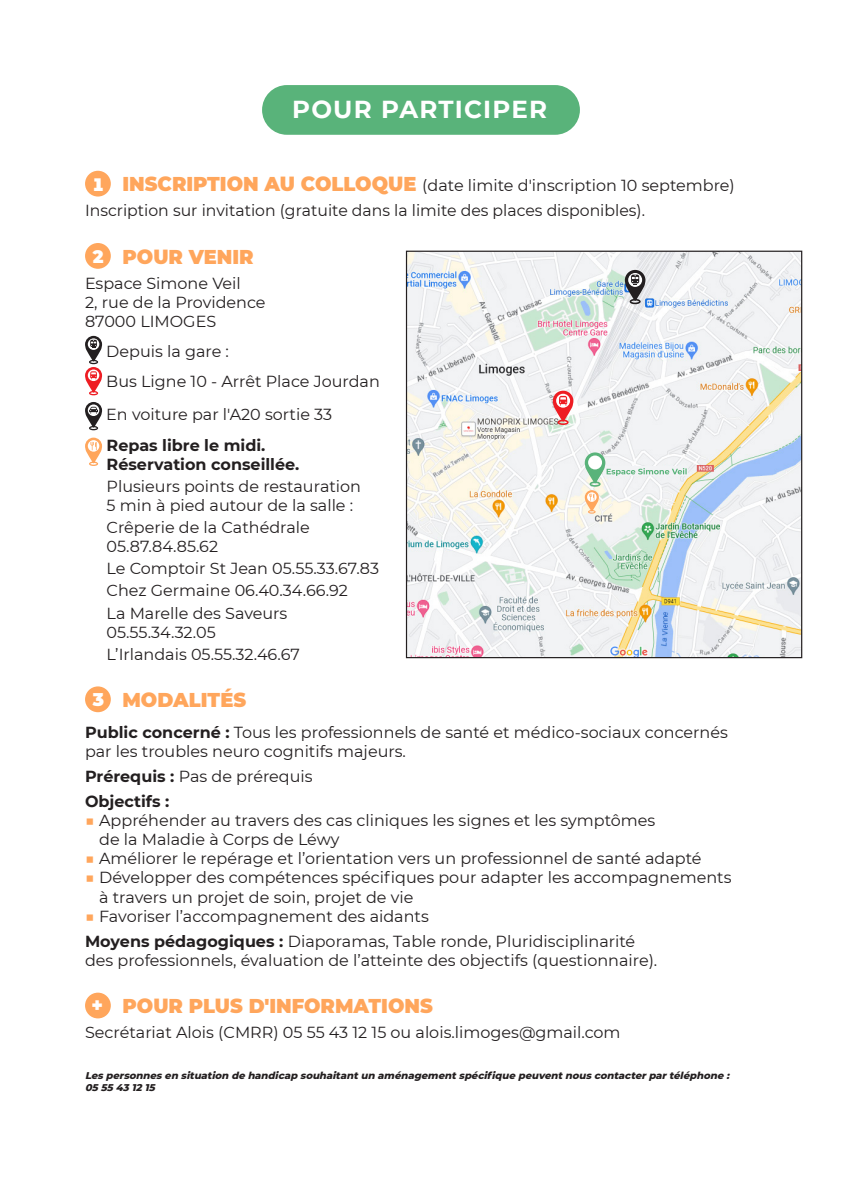
<style>
.page{position:relative;width:842px;height:1191px;background:#fff}
.page>*{position:absolute;margin:0;border:0;box-sizing:border-box;transform-origin:0 0}
.t1{font:700 24.6px "Montserrat";letter-spacing:.05em;color:#fff}
.t2{font:900 20px "Montserrat";color:#ffa65c}
.t3{font:900 19.2px "Montserrat";color:#fff}
.t4{font:900 18px "Montserrat";color:#fff}
.t5{font:16px/19.2px "Montserrat";color:#231f20}
.t6{font:700 16px/19.2px "Montserrat";color:#231f20}
.t7{font:italic 800 10px/12px "Montserrat";color:#231f20}
.s1{font-weight:900;font-size:20px;color:#ffa65c}
.s2{font-weight:700}
.s3{color:#ffa65c}
</style>
<div class="page">
<div style="left:85px;top:171px;width:26px;height:25px;background:#ffa65c;border-radius:50%"></div>
<div style="left:85px;top:243px;width:26px;height:26px;background:#ffa65c;border-radius:50%"></div>
<svg style="left:85px;top:336px;width:17px;height:59px"></svg>
<svg style="left:85px;top:402px;width:17px;height:28px"></svg>
<svg style="left:85px;top:437px;width:17px;height:29px"></svg>
<div style="left:85px;top:686px;width:26px;height:26px;background:#ffa65c;border-radius:50%"></div>
<div style="left:85px;top:992px;width:26px;height:26px;background:#ffa65c;border-radius:50%"></div>
<div style="left:262px;top:85px;width:318px;height:50px;background:#59b37a;border-radius:25px"></div>
<img style="left:408px;top:253px;width:392px;height:403px">
<svg style="left:625px;top:270px;width:20px;height:34px"></svg>
<svg style="left:553px;top:391px;width:20px;height:34px"></svg>
<div style="left:603px;top:466px;width:85px;height:10px;background:#f2f3f5"></div>
<svg style="left:585px;top:452px;width:102px;height:61px"></svg>
<div style="left:588px;top:455px;width:14px;height:14px;background:#fff;border-radius:50%"></div>
<p class="t1" style="left:292px;top:92px;width:257px">POUR PARTICIPER</p>
<p class="t4" style="left:92px;top:171px;width:14px">1</p>
<p class="t5" style="left:122px;top:176px;width:614px"><span class="s1">INSCRIPTION AU COLLOQUE</span> (date limite d'inscription 10 septembre)</p>
<p class="t5" style="left:85px;top:200px;width:561px">Inscription sur invitation (gratuite dans la limite des places disponibles).</p>
<p class="t4" style="left:92px;top:243px;width:14px">2</p>
<p class="t2" style="left:122px;top:241px;width:133px">POUR VENIR</p>
<p class="t5" style="left:85px;top:273px;width:182px">Espace Simone Veil<br>2, rue de la Providence<br>87000 LIMOGES</p>
<p class="t5" style="left:106px;top:336px;width:275px;line-height:30px">Depuis la gare :<br>Bus Ligne 10 - Arrêt Place Jourdan</p>
<p class="t5" style="left:106px;top:404px;width:227px">En voiture par l'A20 sortie 33</p>
<p class="t6" style="left:107px;top:434px;width:194px">Repas libre le midi.<br>Réservation conseillée.</p>
<p class="t5" style="left:107px;top:476px;width:256px">Plusieurs points de restauration<br>5 min à pied autour de la salle :</p>
<p class="t5" style="left:107px;top:517px;width:205px">Crêperie de la Cathédrale<br>05.87.84.85.62</p>
<p class="t5" style="left:107px;top:558px;width:274px">Le Comptoir St Jean 05.55.33.67.83</p>
<p class="t5" style="left:107px;top:580px;width:243px">Chez Germaine 06.40.34.66.92</p>
<p class="t5" style="left:107px;top:602px;width:182px">La Marelle des Saveurs<br>05.55.34.32.05</p>
<p class="t5" style="left:107px;top:644px;width:195px">L’Irlandais 05.55.32.46.67</p>
<p class="t4" style="left:92px;top:686px;width:14px">3</p>
<p class="t2" style="left:122px;top:685px;width:125px">MODALITÉS</p>
<p class="t5" style="left:85px;top:722px;width:644px"><span class="s2">Public concerné :</span> Tous les professionnels de santé et médico-sociaux concernés par les troubles neuro cognitifs majeurs.</p>
<p class="t5" style="left:85px;top:766px;width:229px"><span class="s2">Prérequis :</span> Pas de prérequis</p>
<p class="t6" style="left:85px;top:790px;width:86px">Objectifs :</p>
<p class="t5" style="left:99px;top:810px;width:558px;text-indent:-14px"><span class="s3">■</span> Appréhender au travers des cas cliniques les signes et les symptômes de la Maladie à Corps de Léwy</p>
<p class="t5" style="left:85px;top:848px;width:618px"><span class="s3">■</span> Améliorer le repérage et l’orientation vers un professionnel de santé adapté</p>
<p class="t5" style="left:99px;top:867px;width:634px;text-indent:-14px"><span class="s3">■</span> Développer des compétences spécifiques pour adapter les accompagnements à travers un projet de soin, projet de vie</p>
<p class="t5" style="left:85px;top:906px;width:345px"><span class="s3">■</span> Favoriser l’accompagnement des aidants</p>
<p class="t5" style="left:85px;top:931px;width:574px"><span class="s2">Moyens pédagogiques :</span> Diaporamas, Table ronde, Pluridisciplinarité des professionnels, évaluation de l’atteinte des objectifs (questionnaire).</p>
<p class="t3" style="left:91px;top:990px;width:13px">+</p>
<p class="t2" style="left:122px;top:991px;width:312px">POUR PLUS D'INFORMATIONS</p>
<p class="t5" style="left:85px;top:1022px;width:537px">Secrétariat Alois (CMRR) 05 55 43 12 15 ou alois.limoges@gmail.com</p>
<p class="t7" style="left:85px;top:1068px;width:649px">Les personnes en situation de handicap souhaitantun aménagementspécifique peuventnous contacterpartéléphone :<br>05 55 43 12 15</p>
</div>
